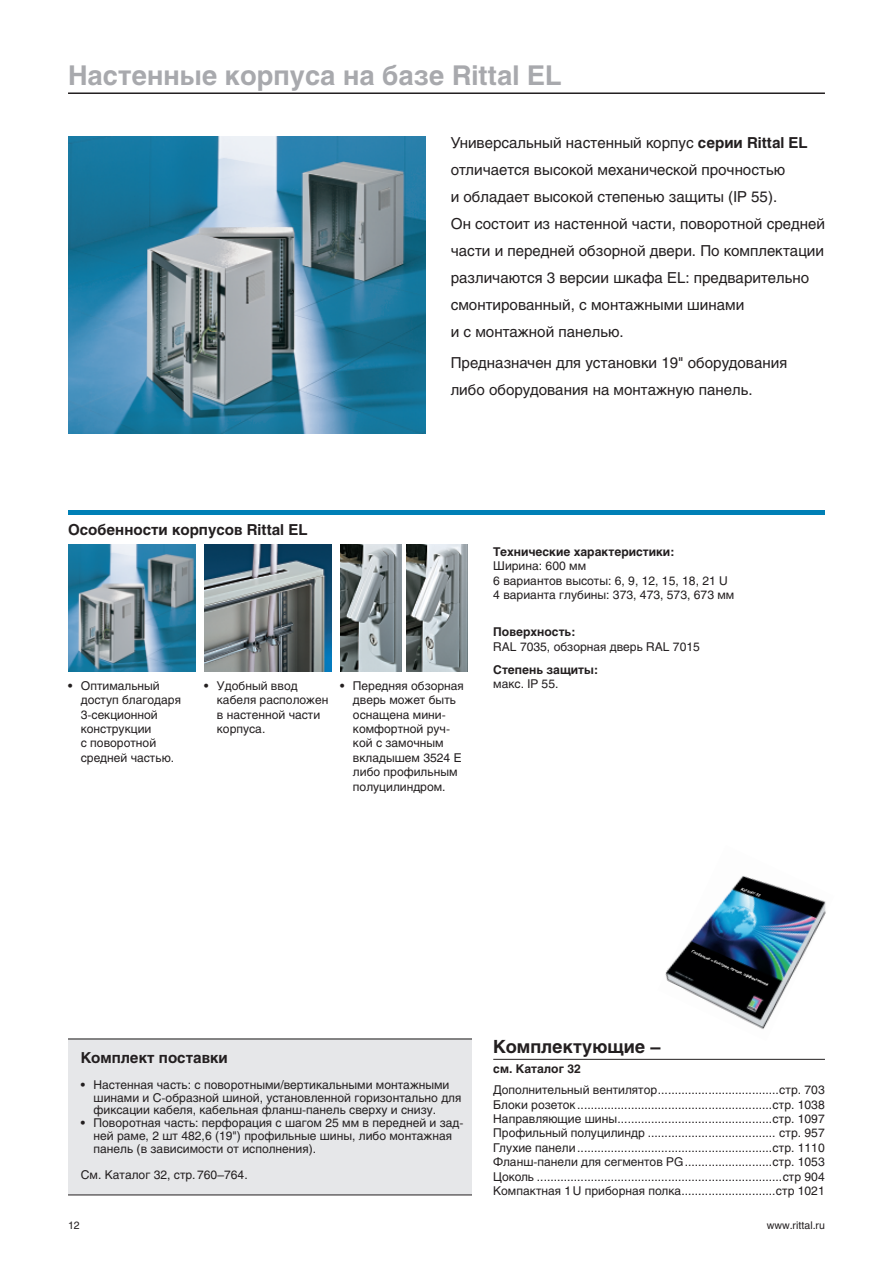
<style>
.page{position:relative;width:893px;height:1263px;background:#fff}
.page>*{position:absolute;margin:0;border:0;box-sizing:border-box;transform-origin:0 0}
.t1{font:700 27px "Helios C";color:#a8a9ad}
.t2{font:700 18px "Helios C";color:#231f20}
.t3{font:15px/27px "Helios C";color:#231f20}
.t4{font:700 15px "Helios C";color:#231f20}
.t5{font:12px/14.4px "Helios C";color:#231f20}
.t6{font:700 12px "Helios C";color:#231f20}
.t7{font:10.5px "Helios C";color:#231f20}
.t8{font:italic 700 3.75px "Helios C";color:#fff}
.s1{font-weight:700}
</style>
<div class="page">
<img style="left:665px;top:876px;width:161px;height:153px">
<hr style="left:68px;top:92px;width:757px;height:2px;background:#231f20">
<img style="left:68px;top:136px;width:357px;height:298px">
<img style="left:68px;top:544px;width:128px;height:128px">
<img style="left:204px;top:544px;width:128px;height:128px">
<img style="left:340px;top:544px;width:62px;height:128px">
<hr style="left:68px;top:510px;width:757px;height:4px;background:#0080b6">
<div style="left:68px;top:1038px;width:404px;height:157px;background:#e6e7e9"></div>
<hr style="left:493px;top:1059px;width:332px;height:1px;background:#231f20">
<hr style="left:68px;top:1038px;width:404px;height:1px;background:#231f20">
<hr style="left:68px;top:1194px;width:404px;height:1px;background:#231f20">
<img style="left:406px;top:544px;width:62px;height:128px">
<h1 class="t1" style="left:68px;top:65px;width:495px">Настенные корпуса на базе Rittal EL</h1>
<p class="t4" style="left:68px;top:523px;width:241px">Особенности корпусов Rittal EL</p>
<p class="t3" style="left:451px;top:130px;width:376px">Универсальный настенный корпус <span class="s1">серии Rittal EL </span>отличается высокой механической прочностью<br>и обладает высокой степенью защиты (IP 55).<br>Он состоит из настенной части, поворотной средней части и передней обзорной двери. По комплектации различаются 3 версии шкафа EL: предварительно смонтированный, с монтажными шинами<br>и с монтажной панелью.</p>
<p class="t3" style="left:451px;top:350px;width:338px">Предназначен для установки 19" оборудования либо оборудования на монтажную панель.</p>
<p class="t5" style="left:81px;top:679px;width:102px;text-indent:-13px"><span class="s1">•</span> Оптимальный доступ благодаря<br>3-секционной конструкции<br>с поворотной средней частью.</p>
<p class="t5" style="left:217px;top:679px;width:113px;text-indent:-13px"><span class="s1">•</span> Удобный ввод кабеля расположен в настенной части корпуса.</p>
<p class="t5" style="left:353px;top:679px;width:112px;text-indent:-13px"><span class="s1">•</span> Передняя обзорная дверь может быть оснащена мини&shy;комфортной руч&shy;кой с замочным вкладышем 3524 E либо профильным полуцилиндром.</p>
<p class="t6" style="left:493px;top:547px;width:183px">Технические характеристики:</p>
<p class="t5" style="left:493px;top:560px;width:243px">Ширина: 600 мм<br>6 вариантов высоты: 6, 9, 12, 15, 18, 21 U<br>4 варианта глубины: 373, 473, 573, 673 мм</p>
<p class="t6" style="left:493px;top:627px;width:84px">Поверхность:</p>
<p class="t5" style="left:493px;top:640px;width:208px">RAL 7035, обзорная дверь RAL 7015</p>
<p class="t6" style="left:493px;top:665px;width:106px">Степень защиты:</p>
<p class="t5" style="left:493px;top:677px;width:67px">макс. IP 55.</p>
<p class="t4" style="left:81px;top:1052px;width:148px">Комплект поставки</p>
<p class="t5" style="left:94px;top:1079px;width:369px;line-height:12.9px;text-indent:-13px"><span class="s1">•</span> Настенная часть: с поворотными/вертикальными монтажными шинами и С-образной шиной, установленной горизонтально для фиксации кабеля, кабельная фланш-панель сверху и снизу.</p>
<p class="t5" style="left:94px;top:1118px;width:371px;line-height:12.9px;text-indent:-13px"><span class="s1">•</span> Поворотная часть: перфорация с шагом 25 мм в передней и зад&shy;ней раме, 2 шт 482,6 (19") профильные шины, либо монтажная панель (в зависимости от исполнения).</p>
<p class="t5" style="left:81px;top:1168px;width:168px">См. Каталог 32, стр. 760–764.</p>
<p class="t8" style="left:741px;top:887px;width:22px;rotate:19deg">Каталог 32</p>
<p class="t8" style="left:692px;top:949px;width:84px;rotate:24deg">Глобально = быстрее, лучше, эффективней</p>
<h2 class="t2" style="left:493px;top:1039px;width:169px">Комплектующие –</h2>
<p class="t6" style="left:493px;top:1064px;width:89px">см. Каталог 32</p>
<p class="t5" style="left:493px;top:1084px;width:333px;text-align:justify">Дополнительный вентилятор ....................................стр. 703<br>Блоки розеток ..........................................................стр. 1038<br>Направляющие шины ..............................................стр. 1097<br>Профильный полуцилиндр ...................................... стр. 957<br>Глухие панели ..........................................................стр. 1110<br>Фланш-панели для сегментов PG ..........................стр. 1053<br>Цоколь .........................................................................стр 904<br>Компактная 1 U приборная полка ............................стр 1021</p>
<p class="t7" style="left:68px;top:1221px;width:13px">12</p>
<p class="t7" style="left:767px;top:1221px;width:60px">www.rittal.ru</p>
</div>
